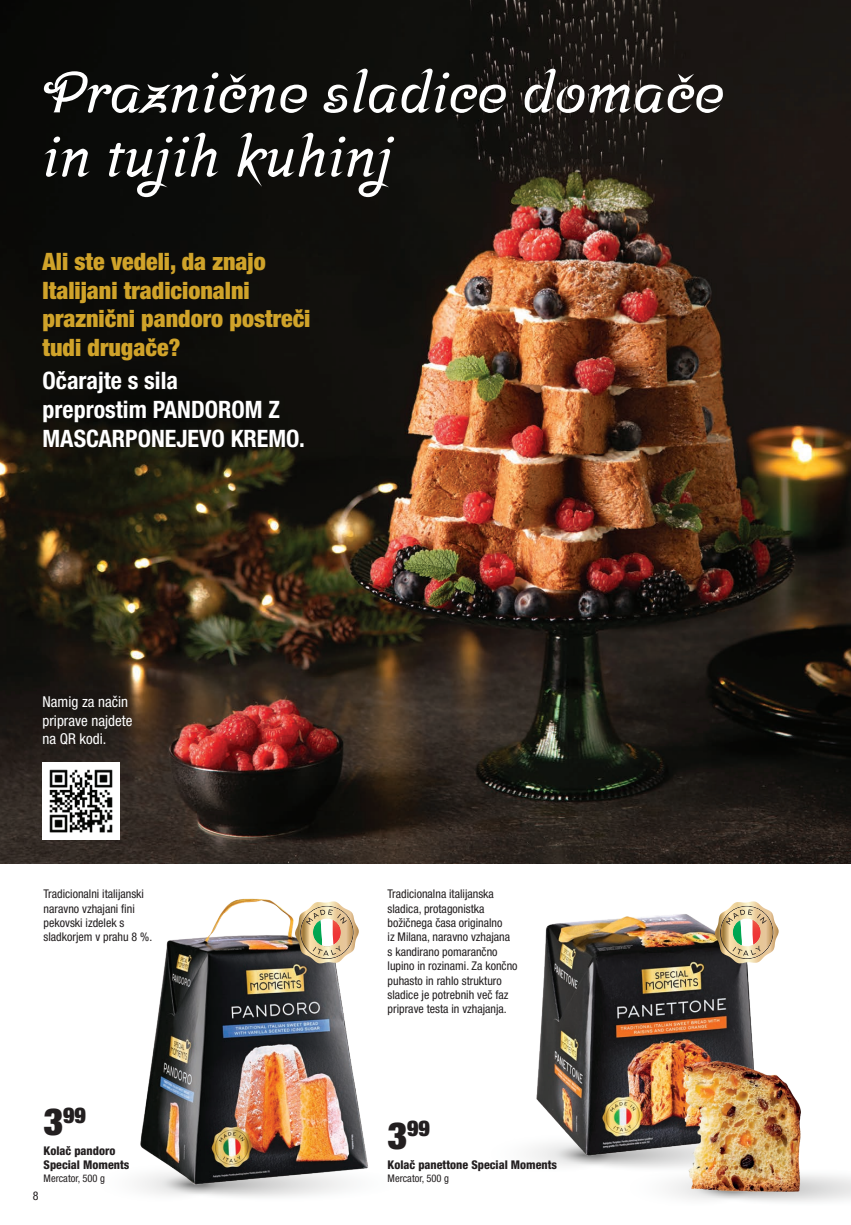
<style>
.page{position:relative;width:851px;height:1225px;background:#fff}
.page>*{position:absolute;margin:0;border:0;box-sizing:border-box;transform-origin:0 0}
.t1{font:700 57.75px/64.1px "Srisakdi";color:#fff}
.t2{font:900 condensed 24px/28.8px "Helvetica Neue LT Pro";color:#d0a32a}
.t3{font:700 condensed 24px/28.8px "Helvetica Neue LT Pro";color:#fff}
.t4{font:900 condensed 21.9px "Helvetica Neue LT Pro";color:#231f20}
.t5{font:condensed 15px/18px "Helvetica Neue LT Pro";color:#fff}
.t6{font:condensed 12px/14.4px "Helvetica Neue LT Pro";color:#231f20}
.t7{font:800 condensed 12px/13.5px "Helvetica Neue LT Pro";color:#231f20}
.t8{font:condensed 10.5px "Helvetica Neue LT Pro";color:#231f20}
.s1{font-size:37.5px}
</style>
<div class="page">
<hr style="left:850px;top:1163px;width:1px;height:62px;background:#231f20">
<img style="left:0;top:0;width:850px;height:863px">
<img style="left:532px;top:914px;width:221px;height:250px">
<img style="left:604px;top:1165px;width:151px;height:39px">
<img style="left:139px;top:898px;width:239px;height:295px">
<img style="left:835px;top:533px;width:15px;height:49px">
<img style="left:674px;top:1054px;width:132px;height:144px">
<svg style="left:295px;top:901px;width:64px;height:63px"></svg>
<svg style="left:714px;top:901px;width:64px;height:63px"></svg>
<img style="left:43px;top:763px;width:76px;height:76px">
<h1 class="t1" style="left:43px;top:60px;width:683px">Praznične sladice domače in tujih kuhinj</h1>
<h2 class="t2" style="left:43px;top:246px;width:269px">Ali ste vedeli, da znajo<br>Italijani tradicionalni praznični pandoro postreči tudi drugače?</h2>
<h2 class="t3" style="left:43px;top:366px;width:264px">Očarajte s sila<br>preprostim PANDOROM Z<br>MASCARPONEJEVO KREMO.</h2>
<p class="t5" style="left:43px;top:693px;width:91px">Namig za način priprave najdete na QR kodi.</p>
<p class="t6" style="left:44px;top:886px;width:110px">Tradicionalni italijanski naravno vzhajani fini pekovski izdelek s sladkorjem v prahu 8 %.</p>
<p class="t6" style="left:387px;top:886px;width:131px">Tradicionalna italijanska sladica, protagonistka božičnega časa originalno<br>iz Milana, naravno vzhajana s kandirano pomarančno lupino in rozinami. Za končno puhasto in rahlo strukturo sladice je potrebnih več faz priprave testa in vzhajanja.</p>
<h3 class="t4" style="left:44px;top:1100px;width:44px"><span class="s1">3</span>99</h3>
<p class="t7" style="left:44px;top:1144px;width:87px">Kolač pandoro<br>Special Moments</p>
<p class="t8" style="left:44px;top:1172px;width:63px">Mercator, 500 g</p>
<p class="t6" style="left:33px;top:1188px;width:7px">8</p>
<h3 class="t4" style="left:387px;top:1114px;width:44px"><span class="s1">3</span>99</h3>
<p class="t7" style="left:387px;top:1157px;width:171px">Kolač panettone Special Moments</p>
<p class="t8" style="left:387px;top:1172px;width:63px">Mercator, 500 g</p>
</div>
